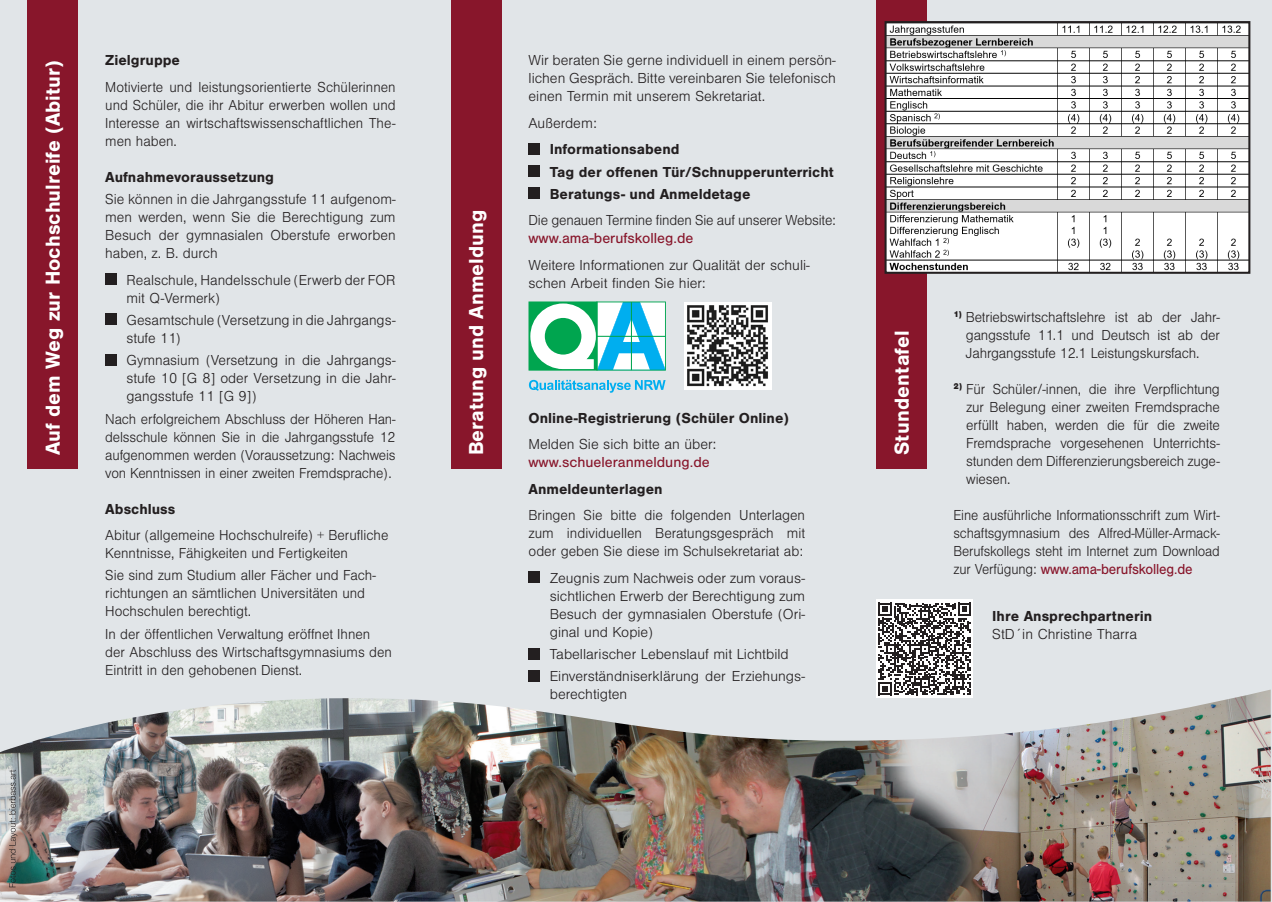
<style>
.page{position:relative;width:1272px;height:902px;background:#fff}
.page>*{position:absolute;margin:0;border:0;box-sizing:border-box;transform-origin:0 0}
.t1{font:700 21px "Nimbus San";color:#fff}
.t2{font:300 15px/18px "Nimbus San";color:#231f20;text-align:justify}
.t3{font:300 15px/18px "Nimbus San";color:#231f20;text-align:justify;scale:.96 1}
.t4{font:700 15px/22.2px "Nimbus San";color:#231f20}
.t5{font:300 15px/18px "Nimbus San";color:#231f20;text-align:justify;scale:.95 1}
.t6{font:300 15px/18px "Nimbus San";color:#231f20;text-align:justify;scale:.93 1}
.t7{font:15px "Nimbus San";color:#88162b}
.s1{font-weight:400;color:#88162b}
</style>
<div class="page">
<div style="left:0;top:0;width:1271px;height:901px;background:#e1e5e8"></div>
<img style="left:0;top:690px;width:1270px;height:211px">
<svg style="left:9px;top:769px;width:8px;height:118px"></svg>
<div style="left:105px;top:273px;width:11px;height:12px;background:#231f20"></div>
<div style="left:105px;top:314px;width:11px;height:11px;background:#231f20"></div>
<div style="left:105px;top:354px;width:11px;height:11px;background:#231f20"></div>
<div style="left:528px;top:571px;width:11px;height:11px;background:#231f20"></div>
<div style="left:528px;top:648px;width:11px;height:11px;background:#231f20"></div>
<div style="left:528px;top:670px;width:11px;height:11px;background:#231f20"></div>
<div style="left:528px;top:143px;width:11px;height:11px;background:#231f20"></div>
<div style="left:528px;top:165px;width:11px;height:12px;background:#231f20"></div>
<div style="left:528px;top:188px;width:11px;height:11px;background:#231f20"></div>
<svg style="left:529px;top:380px;width:136px;height:12px"></svg>
<svg style="left:528px;top:301px;width:138px;height:69px;background:#83d5cd"></svg>
<img style="left:684px;top:302px;width:87px;height:87px">
<div style="left:28px;top:0;width:50px;height:468px;background:#88162b"></div>
<div style="left:451px;top:0;width:50px;height:468px;background:#88162b"></div>
<div style="left:876px;top:0;width:51px;height:468px;background:#88162b"></div>
<img style="left:887px;top:24px;width:360px;height:247px">
<div style="left:884px;top:21px;width:366px;height:253px;border:2px solid #231f20"></div>
<div style="left:876px;top:600px;width:97px;height:98px;background:#fff"></div>
<svg style="left:878px;top:602px;width:93px;height:93px"></svg>
<h1 class="t1" style="left:41px;top:455px;width:396px;rotate:-90deg">Auf dem Weg zur Hochschulreife (Abitur)</h1>
<p class="t4" style="left:105px;top:49px;width:76px">Zielgruppe</p>
<p class="t3" style="left:105px;top:78px;width:304px">Motivierte und leistungsorientierte Schülerinnen und Schüler, die ihr Abitur erwerben wollen und Interesse an wirtschaftswissenschaftlichen The&shy;men haben.</p>
<p class="t4" style="left:105px;top:166px;width:170px">Aufnahmevoraussetzung</p>
<p class="t2" style="left:105px;top:191px;width:292px">Sie können in die Jahrgangsstufe 11 aufgenom&shy;men werden, wenn Sie die Berechtigung zum Besuch der gymnasialen Oberstufe erworben haben, z. B. durch</p>
<p class="t2" style="left:126px;top:271px;width:270px">Realschule, Handelsschule (Erwerb der FOR mit Q-Vermerk)</p>
<p class="t2" style="left:126px;top:311px;width:270px">Gesamtschule (Versetzung in die Jahrgangs&shy;stufe 11)</p>
<p class="t2" style="left:126px;top:352px;width:270px">Gymnasium (Versetzung in die Jahrgangs&shy;stufe 10 [G 8] oder Versetzung in die Jahr&shy;gangsstufe 11 [G 9])</p>
<p class="t5" style="left:105px;top:410px;width:307px">Nach erfolgreichem Abschluss der Höheren Han&shy;delsschule können Sie in die Jahrgangsstufe 12 aufgenommen werden (Voraussetzung: Nachweis von Kenntnissen in einer zweiten Fremdsprache).</p>
<p class="t4" style="left:105px;top:497px;width:72px">Abschluss</p>
<p class="t3" style="left:105px;top:526px;width:296px">Abitur (allgemeine Hochschulreife) + Berufliche<br>Kenntnisse, Fähigkeiten und Fertigkeiten</p>
<p class="t3" style="left:105px;top:567px;width:283px;text-align:left">Sie sind zum Studium aller Fächer und Fach&shy;richtungen an sämtlichen Universitäten und<br>Hochschulen berechtigt.</p>
<p class="t3" style="left:105px;top:625px;width:300px;text-align:left">In der öffentlichen Verwaltung eröffnet Ihnen der Abschluss des Wirtschaftsgymnasiums den<br>Eintritt in den gehobenen Dienst.</p>
<h1 class="t1" style="left:464px;top:455px;width:246px;rotate:-90deg">Beratung und Anmeldung</h1>
<p class="t2" style="left:528px;top:52px;width:309px">Wir beraten Sie gerne individuell in einem persön&shy;lichen Gespräch. Bitte vereinbaren Sie telefonisch einen Termin mit unserem Sekretariat.</p>
<p class="t2" style="left:528px;top:114px;width:70px">Außerdem:</p>
<p class="t4" style="left:550px;top:138px;width:285px">Informationsabend<br>Tag der offenen Tür/Schnupperunterricht<br>Beratungs- und Anmeldetage</p>
<p class="t3" style="left:528px;top:212px;width:322px">Die genauen Termine finden Sie auf unserer Website:</p>
<p class="t7" style="left:528px;top:230px;width:166px">www.ama-berufskolleg.de</p>
<p class="t2" style="left:528px;top:256px;width:283px">Weitere Informationen zur Qualität der schuli&shy;schen Arbeit finden Sie hier:</p>
<p class="t4" style="left:528px;top:407px;width:262px">Online-Registrierung (Schüler Online)</p>
<p class="t2" style="left:528px;top:435px;width:189px">Melden Sie sich bitte an über:</p>
<p class="t7" style="left:528px;top:454px;width:183px">www.schueleranmeldung.de</p>
<p class="t4" style="left:528px;top:478px;width:136px">Anmeldeunterlagen</p>
<p class="t2" style="left:528px;top:506px;width:278px">Bringen Sie bitte die folgenden Unterlagen zum individuellen Beratungsgespräch mit oder geben Sie diese im Schulsekretariat ab:</p>
<p class="t2" style="left:550px;top:569px;width:257px">Zeugnis zum Nachweis oder zum voraus&shy;sichtlichen Erwerb der Berechtigung zum Besuch der gymnasialen Oberstufe (Ori&shy;ginal und Kopie)</p>
<p class="t2" style="left:550px;top:643px;width:257px;line-height:22.2px">Tabellarischer Lebenslauf mit Lichtbild<br>Einverständniserklärung der Erziehungs-</p>
<p class="t2" style="left:550px;top:685px;width:79px">berechtigten</p>
<h1 class="t1" style="left:889px;top:455px;width:127px;rotate:-90deg">Stundentafel</h1>
<p class="t3" style="left:965px;top:308px;width:266px;text-indent:-12px"><sup>1)</sup> Betriebswirtschaftslehre ist ab der Jahr&shy;gangsstufe 11.1 und Deutsch ist ab der Jahrgangsstufe 12.1 Leistungskursfach.</p>
<p class="t3" style="left:966px;top:380px;width:266px;text-indent:-13px"><sup>2)</sup> Für Schüler/-innen, die ihre Verpflichtung zur Belegung einer zweiten Fremdsprache erfüllt haben, werden die für die zweite Fremdsprache vorgesehenen Unterrichts&shy;stunden dem Differenzierungsbereich zuge&shy;wiesen.</p>
<p class="t6" style="left:953px;top:506px;width:288px">Eine ausführliche Informationsschrift zum Wirt&shy;schaftsgymnasium des Alfred-Müller-Armack-Berufskollegs steht im Internet zum Download zur Verfügung: <span class="s1">www.ama-berufskolleg.de</span></p>
<p class="t4" style="left:992px;top:604px;width:161px">Ihre Ansprechpartnerin</p>
<p class="t2" style="left:992px;top:625px;width:146px">StD´in Christine Tharra</p>
</div>
